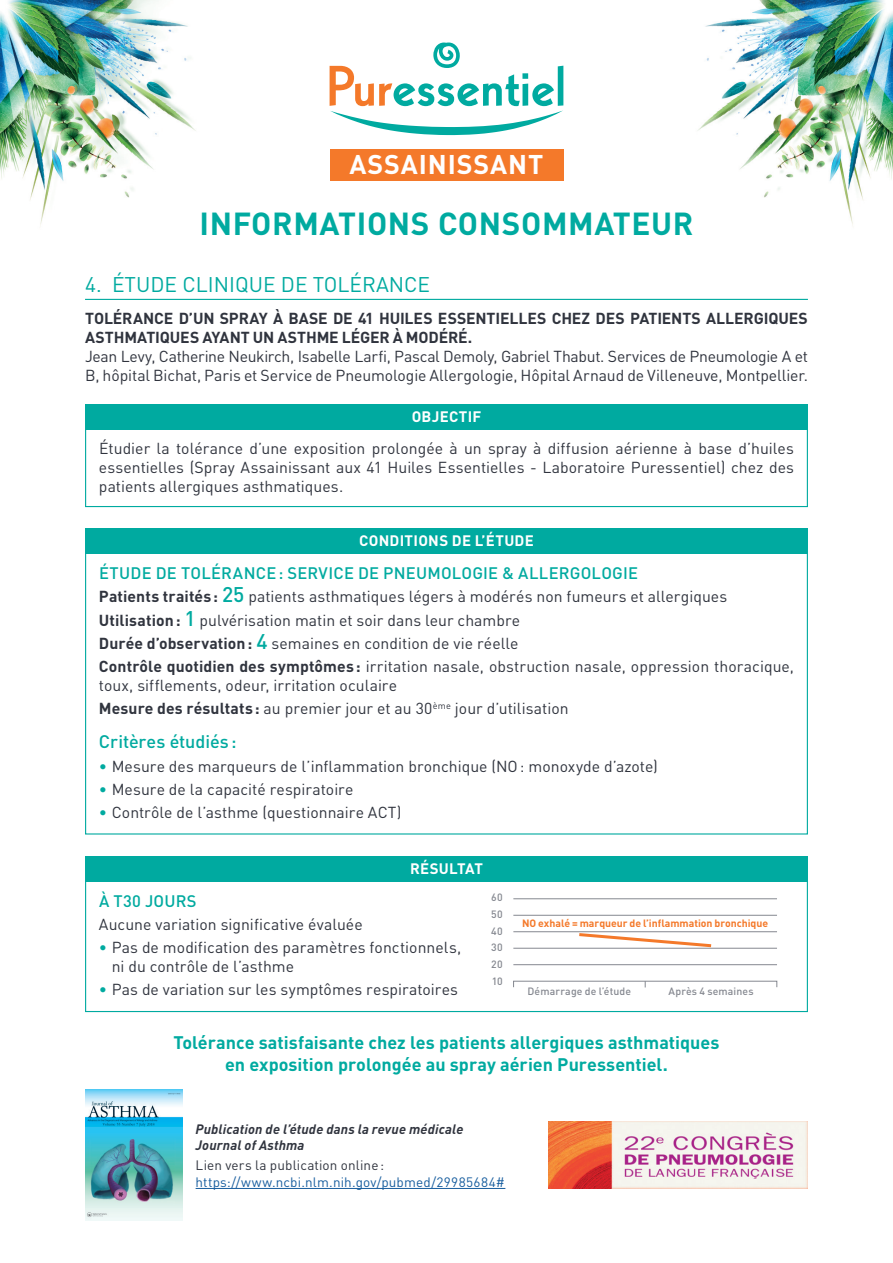
<style>
.page{position:relative;width:893px;height:1263px;background:#fff}
.page>*{position:absolute;margin:0;border:0;box-sizing:border-box;transform-origin:0 0}
.t1{font:700 31.5px "DIN Pro";letter-spacing:.02em;color:#00aaa0}
.t2{font:700 26.7px "DIN Pro";letter-spacing:.035em;color:#fff}
.t3{font:21px "DIN Pro";color:#00aaa0}
.t4{font:700 18px/21.6px "DIN Pro";color:#00aaa0;text-align:center}
.t5{font:500 18px "DIN Pro";letter-spacing:-.005em;color:#00aaa0}
.t6{font:500 16.5px "DIN Pro";letter-spacing:.01em;color:#00aaa0}
.t7{font:15.75px/18.9px "DIN Pro";color:#30343e}
.t8{font:700 15.75px/18.9px "DIN Pro";letter-spacing:-.01em;color:#30343e}
.t9{font:700 15px "DIN Pro";letter-spacing:.015em;color:#fff}
.t10{font:italic 700 13.5px/16.2px "DIN Pro";letter-spacing:.01em;color:#30343e}
.t11{font:13.5px "DIN Pro";letter-spacing:.015em;color:#175d9e}
.t12{font:13.5px "DIN Pro";letter-spacing:.01em;color:#30343e}
.t13{font:500 10.5px/16.6px "DIN Pro";letter-spacing:.015em;color:#858890;text-align:justify}
.t14{font:700 10.5px "DIN Pro";letter-spacing:-.005em;color:#f4792a}
.s1{font-weight:700}
.s2{font-weight:500;font-size:21px;color:#00aaa0}
.s3{color:#00aaa0}
</style>
<div class="page">
<img style="left:0;top:0;width:196px;height:226px">
<img style="left:697px;top:0;width:196px;height:226px">
<img style="left:85px;top:1089px;width:98px;height:131px">
<img style="left:548px;top:1121px;width:260px;height:68px">
<hr style="left:85px;top:299px;width:723px;height:1px;background:#00aaa0">
<div style="left:330px;top:149px;width:233px;height:32px;background:#f4792a"></div>
<svg style="left:330px;top:43px;width:233px;height:92px"></svg>
<hr style="left:196px;top:1188px;width:309px;height:1px;background:#175d9e">
<div style="left:85px;top:428px;width:723px;height:79px;border:1px solid #00aaa0"></div>
<div style="left:85px;top:404px;width:723px;height:25px;background:#00aaa0"></div>
<div style="left:85px;top:528px;width:723px;height:26px;background:#00aaa0"></div>
<div style="left:85px;top:880px;width:723px;height:132px;border:1px solid #00aaa0"></div>
<hr style="left:513px;top:898px;width:264px;height:1px;background:#858890">
<hr style="left:513px;top:915px;width:264px;height:1px;background:#858890">
<hr style="left:513px;top:931px;width:264px;height:1px;background:#858890">
<hr style="left:513px;top:948px;width:264px;height:1px;background:#858890">
<hr style="left:513px;top:964px;width:264px;height:1px;background:#858890">
<div style="left:513px;top:981px;width:264px;height:6px;border:1px solid #858890"></div>
<svg style="left:576px;top:931px;width:138px;height:18px"></svg>
<div style="left:85px;top:856px;width:723px;height:25px;background:#00aaa0"></div>
<h2 class="t2" style="left:349px;top:142px;width:196px">ASSAINISSANT</h2>
<h1 class="t1" style="left:199px;top:197px;width:496px">INFORMATIONS CONSOMMATEUR</h1>
<h3 class="t3" style="left:85px;top:268px;width:347px">4. ÉTUDE CLINIQUE DE TOLÉRANCE</h3>
<p class="t8" style="left:85px;top:307px;width:724px">TOLÉRANCE D’UN SPRAY À BASE DE 41 HUILES ESSENTIELLES CHEZ DES PATIENTS ALLERGIQUES<br>ASTHMATIQUES AYANT UN ASTHME LÉGER À MODÉRÉ.</p>
<p class="t7" style="left:85px;top:345px;width:724px">Jean Levy, Catherine Neukirch, Isabelle Larfi, Pascal Demoly, Gabriel Thabut. Services de Pneumologie A et<br>B, hôpital Bichat, Paris et Service de Pneumologie Allergologie, Hôpital Arnaud de Villeneuve, Montpellier.</p>
<p class="t9" style="left:412px;top:404px;width:71px">OBJECTIF</p>
<p class="t7" style="left:99px;top:438px;width:697px;text-align:justify">Étudier la tolérance d’une exposition prolongée à un spray à diffusion aérienne à base d’huiles essentielles (Spray Assainissant aux 41 Huiles Essentielles - Laboratoire Puressentiel) chez des patients allergiques asthmatiques.</p>
<p class="t9" style="left:359px;top:528px;width:176px">CONDITIONS DE L’ÉTUDE</p>
<p class="t6" style="left:99px;top:560px;width:540px">ÉTUDE DE TOLÉRANCE: SERVICE DE PNEUMOLOGIE &amp; ALLERGOLOGIE</p>
<p class="t7" style="left:99px;top:584px;width:697px;line-height:23.1px"><span class="s1">Patients traités:</span> <span class="s2">25</span> patients asthmatiques légers à modérés non fumeurs et allergiques <span class="s1">Utilisation:</span> <span class="s2">1</span> pulvérisation matin et soir dans leur chambre<br><span class="s1">Durée d’observation:</span> <span class="s2">4</span> semaines en condition de vie réelle<br><span class="s1">Contrôle quotidien des symptômes:</span> irritation nasale, obstruction nasale, oppression thoracique,</p>
<p class="t7" style="left:99px;top:672px;width:471px;line-height:23.1px">toux, sifflements, odeur, irritation oculaire<br><span class="s1">Mesure des résultats:</span> au premier jour et au 30<sup>ème</sup> jour d’utilisation</p>
<p class="t5" style="left:99px;top:727px;width:139px">Critères étudiés :</p>
<p class="t7" style="left:99px;top:755px;width:560px"><span class="s3">•</span> Mesure des marqueurs de l’inflammation bronchique (NO: monoxyde d’azote)</p>
<p class="t7" style="left:99px;top:778px;width:256px"><span class="s3">•</span> Mesure de la capacité respiratoire</p>
<p class="t7" style="left:99px;top:801px;width:304px"><span class="s3">•</span> Contrôle de l’asthme (questionnaire ACT)</p>
<p class="t9" style="left:410px;top:856px;width:74px">RÉSULTAT</p>
<p class="t6" style="left:99px;top:887px;width:99px">À T30 JOURS</p>
<p class="t7" style="left:99px;top:913px;width:265px">Aucune variation significative évaluée</p>
<p class="t7" style="left:112px;top:936px;width:351px;text-indent:-13px"><span class="s3">•</span> Pas de modification des paramètres fonctionnels, ni du contrôle de l’asthme</p>
<p class="t7" style="left:99px;top:978px;width:361px"><span class="s3">•</span> Pas de variation sur les symptômes respiratoires</p>
<p class="t13" style="left:491px;top:888px;width:13px">60<br>50<br>40<br>30<br>20<br>10</p>
<p class="t14" style="left:522px;top:914px;width:248px">NO exhalé = marqueur de l’inflammation bronchique</p>
<p class="t13" style="left:527px;top:982px;width:105px">Démarrage de l’étude</p>
<p class="t13" style="left:668px;top:982px;width:87px">Après 4 semaines</p>
<p class="t4" style="left:173px;top:1030px;width:548px">Tolérance satisfaisante chez les patients allergiques asthmatiques en exposition prolongée au spray aérien Puressentiel.</p>
<p class="t10" style="left:196px;top:1119px;width:269px">Publication de l’étude dans la revue médicale<br>Journal of Asthma</p>
<p class="t12" style="left:196px;top:1155px;width:190px">Lien vers la publication online:</p>
<p class="t11" style="left:196px;top:1171px;width:311px">https://www.ncbi.nlm.nih.gov/pubmed/29985684#</p>
</div>
